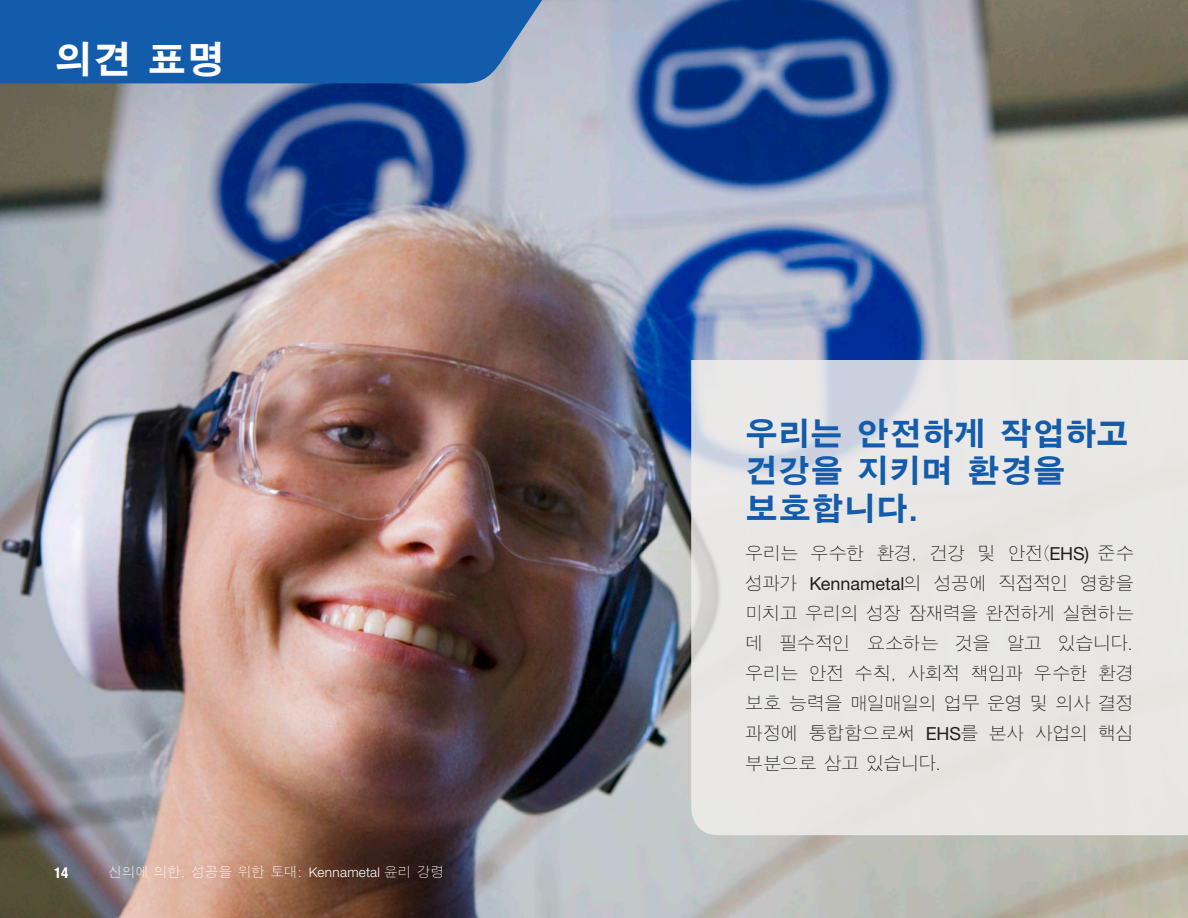
<style>
.page{position:relative;width:1188px;height:918px;background:#fff}
.page>*{position:absolute;margin:0;border:0;box-sizing:border-box;transform-origin:0 0}
.t1{font:700 39px "SM Gothic Std";color:#fff}
.Breaker_A-Head_Blue{font:700 33px/37.5px "SM Gothic Std";letter-spacing:-.025em;color:#135cab}
.BreakerText_justifie{font:300 18px/30px "SM Gothic Std";letter-spacing:-.035em;color:#231f20;text-align:justify}
.t2{font:700 condensed 15px "Helvetica Neue LT Std";color:#fff}
.Footer_Left{font:300 13.5px "SM Gothic Std";letter-spacing:-.005em;color:#fff}
.s1{font-family:"Helvetica Neue LTW1 G"}
.s2{font-family:"Helvetica Neue LTW1 G";font-weight:400}
</style>
<div class="page">
<img style="left:0;top:0;width:1188px;height:918px">
<div style="left:691px;top:360px;width:497px;height:475px;background:#e8e7e4"></div>
<div style="left:0;top:0;width:550px;height:83px;background:#135cab"></div>
<p class="t1" style="left:54px;top:40px;width:173px">의견 표명</p>
<p class="t2" style="left:54px;top:863px;width:16px">14</p>
<p class="Footer_Left" style="left:109px;top:865px;width:337px">신의에 의한, 성공을 위한 토대: <span class="s1">Kennametal</span> 윤리 강령</p>
<p class="Breaker_A-Head_Blue" style="left:745px;top:417px;width:385px">우리는 안전하게 작업하고 건강을 지키며 환경을 보호합니다.</p>
<p class="BreakerText_justifie" style="left:745px;top:540px;width:390px">우리는 우수한 환경, 건강 및 안전(<span class="s2">EHS)</span> 준수 성과가 <span class="s2">Kennametal</span>의 성공에 직접적인 영향을 미치고 우리의 성장 잠재력을 완전하게 실현하는 데 필수적인 요소하는 것을 알고 있습니다. 우리는 안전 수칙, 사회적 책임과 우수한 환경 보호 능력을 매일매일의 업무 운영 및 의사 결정 과정에 통합함으로써 <span class="s2">EHS</span>를 본사 사업의 핵심 부분으로 삼고 있습니다.</p>
</div>
